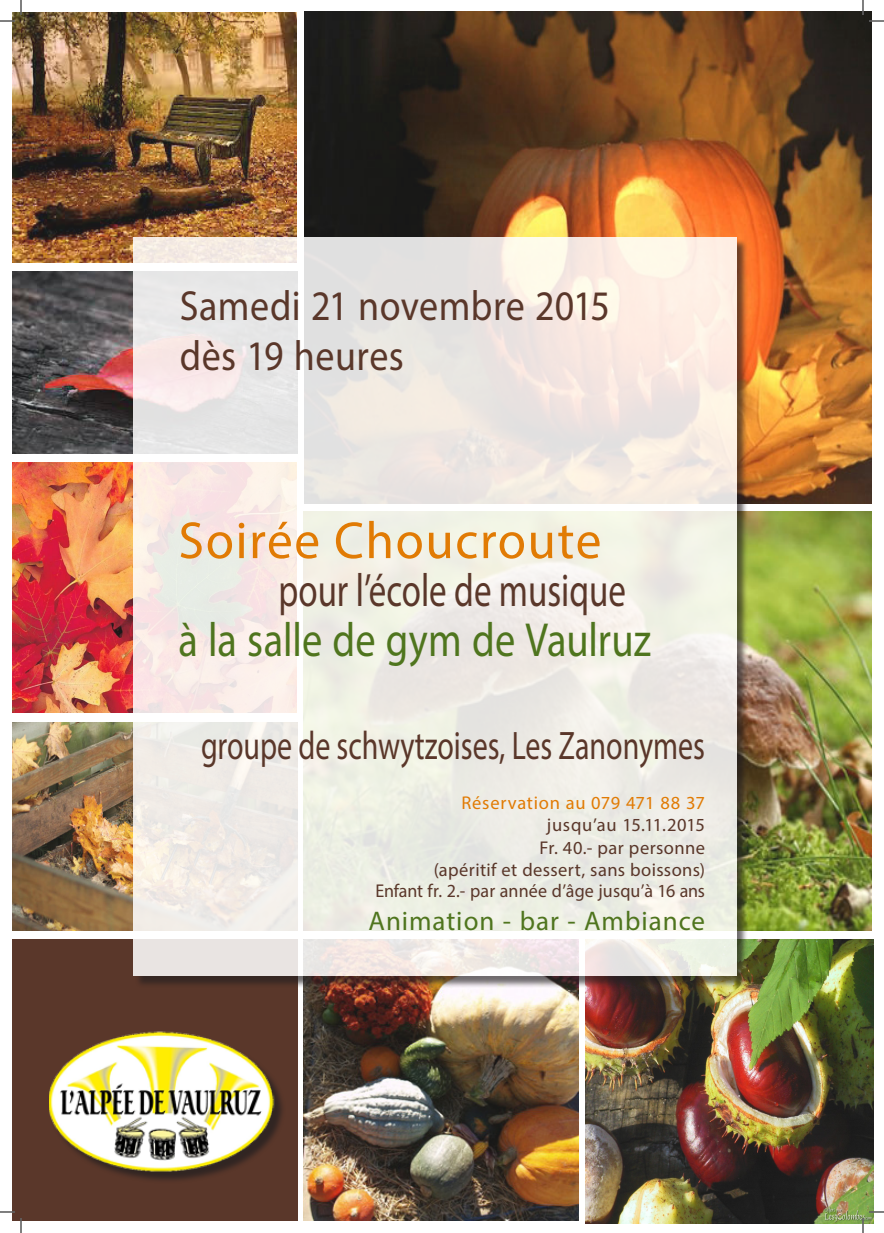
<style>
.page{position:relative;width:884px;height:1233px;background:#fff}
.page>*{position:absolute;margin:0;border:0;box-sizing:border-box;transform-origin:0 0}
.t1{font:52.4px "Myriad Pro";letter-spacing:.03em;color:#e17b04}
.t2{font:48px "Myriad Pro";letter-spacing:.005em;color:#4f751e;scale:.84 1}
.t3{font:46.5px "Myriad Pro";color:#5a372a;scale:.75 1}
.t4{font:42.2px "Myriad Pro";letter-spacing:.01em;color:#5a372a;scale:.9 1}
.t5{font:39.9px "Myriad Pro";color:#5a372a;scale:.75 1}
.t6{font:27px "Myriad Pro";letter-spacing:.035em;color:#4f751e}
.t7{font:18.5px "Myriad Pro";letter-spacing:.015em;color:#5a372a}
.t8{font:18.5px "Myriad Pro";letter-spacing:.04em;color:#e17b04}
</style>
<div class="page">
<img style="left:12px;top:272px;width:121px;height:181px">
<img style="left:303px;top:988px;width:276px;height:232px">
<img style="left:13px;top:723px;width:120px;height:207px">
<img style="left:748px;top:511px;width:123px;height:419px">
<img style="left:13px;top:462px;width:120px;height:251px">
<img style="left:586px;top:939px;width:288px;height:284px">
<img style="left:12px;top:12px;width:285px;height:251px">
<img style="left:305px;top:11px;width:567px;height:492px">
<div style="left:12px;top:938px;width:285px;height:282px;background:#5a372a"></div>
<div style="left:135px;top:238px;width:613px;height:750px;background:#231f20;opacity:.75"></div>
<svg style="left:133px;top:237px;width:603px;height:738px;background:#efebe5"></svg>
<img style="left:49px;top:1031px;width:234px;height:149px">
<svg style="left:0;top:1211px;width:15px;height:1px"></svg>
<svg style="left:869px;top:1211px;width:15px;height:1px"></svg>
<svg style="left:0;top:0;width:22px;height:22px"></svg>
<svg style="left:20px;top:1218px;width:2px;height:15px"></svg>
<svg style="left:862px;top:0;width:22px;height:22px"></svg>
<svg style="left:862px;top:1218px;width:2px;height:15px"></svg>
<p class="t4" style="left:180px;top:279px;width:479px">Samedi 21 novembre 2015</p>
<p class="t4" style="left:180px;top:329px;width:250px">dès 19 heures</p>
<p class="t1" style="left:178px;top:508px;width:424px">Soirée Choucroute</p>
<p class="t3" style="left:278px;top:561px;width:465px">pour l’école de musique</p>
<p class="t2" style="left:178px;top:610px;width:564px">à la salle de gym de Vaulruz</p>
<p class="t5" style="left:201px;top:721px;width:673px">groupe de schwytzoises, Les Zanonymes</p>
<p class="t8" style="left:461px;top:791px;width:245px">Réservation au 079 471 88 37</p>
<p class="t7" style="left:547px;top:813px;width:160px">jusqu’au 15.11.2015</p>
<p class="t7" style="left:540px;top:836px;width:167px">Fr. 40.- par personne</p>
<p class="t7" style="left:434px;top:858px;width:273px">(apéritif et dessert, sans boissons)</p>
<p class="t7" style="left:375px;top:879px;width:331px">Enfant fr. 2.- par année d’âge jusqu’à 16 ans</p>
<p class="t6" style="left:369px;top:904px;width:338px">Animation - bar - Ambiance</p>
</div>
